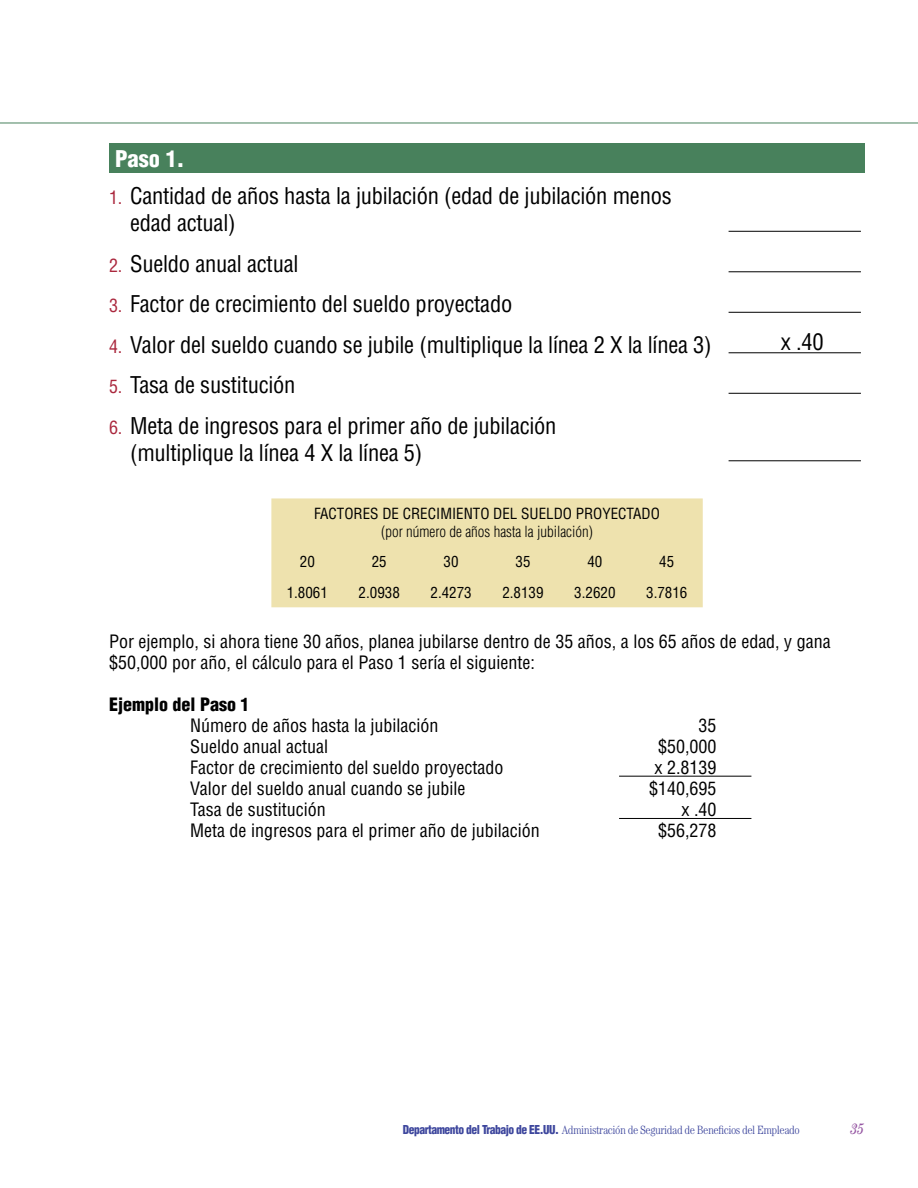
<style>
.page{position:relative;width:918px;height:1188px;background:#fff}
.page>*{position:absolute;margin:0;border:0;box-sizing:border-box;transform-origin:0 0}
.t1{font:condensed 22.5px/27px "Helvetica";letter-spacing:-.01em;color:#000}
.t2{font:900 condensed 22.5px "Helvetica";color:#fff}
.t3{font:condensed 18px/21px "Helvetica";color:#000}
.t4{font:900 condensed 18px "Helvetica";color:#000}
.t5{font:condensed 15px "Helvetica";color:#000}
.t6{font:300 condensed 15px "Helvetica";color:#000}
.t7{font:italic condensed 15px "Century";color:#9657a3}
.t8{font:300 condensed 12px "Century";letter-spacing:-.04em;color:#3d469d}
.s1{font-size:18px;color:#aa273d}
.s2{font-family:"Helvetica";font-weight:900}
</style>
<div class="page">
<hr style="left:0;top:123px;width:918px;height:1px;background:#48815c">
<div style="left:109px;top:143px;width:756px;height:30px;background:#48815c"></div>
<hr style="left:729px;top:231px;width:132px;height:1px;background:#000">
<hr style="left:729px;top:272px;width:132px;height:1px;background:#000">
<hr style="left:729px;top:312px;width:132px;height:1px;background:#000">
<hr style="left:729px;top:353px;width:132px;height:1px;background:#000">
<hr style="left:729px;top:393px;width:132px;height:1px;background:#000">
<hr style="left:729px;top:461px;width:132px;height:1px;background:#000">
<div style="left:271px;top:498px;width:432px;height:109px;background:#eee2ae"></div>
<hr style="left:619px;top:818px;width:132px;height:1px;background:#000">
<hr style="left:619px;top:776px;width:132px;height:1px;background:#000">
<p class="t2" style="left:115px;top:144px;width:71px">Paso 1.</p>
<p class="t1" style="left:130px;top:183px;width:543px;text-indent:-21px"><span class="s1">1.</span> Cantidad de años hasta la jubilación (edad de jubilación menos edad actual)</p>
<p class="t1" style="left:109px;top:250px;width:191px"><span class="s1">2.</span> Sueldo anual actual</p>
<p class="t1" style="left:109px;top:291px;width:405px"><span class="s1">3.</span> Factor de crecimiento del sueldo proyectado</p>
<p class="t1" style="left:109px;top:331px;width:604px"><span class="s1">4.</span> Valor del sueldo cuando se jubile (multiplique la línea 2 X la línea 3)</p>
<p class="t1" style="left:109px;top:372px;width:188px"><span class="s1">5.</span> Tasa de sustitución</p>
<p class="t1" style="left:130px;top:412px;width:428px;text-indent:-21px"><span class="s1">6.</span> Meta de ingresos para el primer año de jubilación (multiplique la línea 4 X la línea 5)</p>
<p class="t5" style="left:314px;top:504px;width:347px">FACTORES DE CRECIMIENTO DEL SUELDO PROYECTADO</p>
<p class="t6" style="left:381px;top:522px;width:213px">(por número de años hasta la jubilación)</p>
<p class="t1" style="left:781px;top:328px;width:44px">x .40</p>
<p class="t5" style="left:300px;top:552px;width:16px">20</p>
<p class="t5" style="left:372px;top:552px;width:16px">25</p>
<p class="t5" style="left:444px;top:552px;width:16px">30</p>
<p class="t5" style="left:516px;top:552px;width:16px">35</p>
<p class="t5" style="left:587px;top:552px;width:16px">40</p>
<p class="t5" style="left:659px;top:552px;width:16px">45</p>
<p class="t5" style="left:287px;top:583px;width:43px">1.8061</p>
<p class="t5" style="left:359px;top:583px;width:43px">2.0938</p>
<p class="t5" style="left:431px;top:583px;width:43px">2.4273</p>
<p class="t5" style="left:502px;top:583px;width:43px">2.8139</p>
<p class="t5" style="left:574px;top:583px;width:43px">3.2620</p>
<p class="t5" style="left:646px;top:583px;width:43px">3.7816</p>
<p class="t3" style="left:109px;top:631px;width:723px">Por ejemplo, si ahora tiene 30 años, planea jubilarse dentro de 35 años, a los 65 años de edad, y gana $50,000 por año, el cálculo para el Paso 1 sería el siguiente:</p>
<p class="t4" style="left:109px;top:693px;width:142px">Ejemplo del Paso 1</p>
<p class="t3" style="left:190px;top:715px;width:250px">Número de años hasta la jubilación</p>
<p class="t3" style="left:699px;top:715px;width:19px">35</p>
<p class="t3" style="left:190px;top:736px;width:139px">Sueldo anual actual</p>
<p class="t3" style="left:658px;top:736px;width:60px">$50,000</p>
<p class="t3" style="left:190px;top:757px;width:315px">Factor de crecimiento del sueldo proyectado</p>
<p class="t3" style="left:655px;top:757px;width:63px">x 2.8139</p>
<p class="t3" style="left:190px;top:778px;width:277px">Valor del sueldo anual cuando se jubile</p>
<p class="t3" style="left:649px;top:778px;width:69px">$140,695</p>
<p class="t3" style="left:190px;top:799px;width:137px">Tasa de sustitución</p>
<p class="t3" style="left:682px;top:799px;width:36px">x .40</p>
<p class="t3" style="left:190px;top:820px;width:351px">Meta de ingresos para el primer año de jubilación</p>
<p class="t3" style="left:658px;top:820px;width:60px">$56,278</p>
<p class="t8" style="left:403px;top:1123px;width:398px"><span class="s2">Departamento del Trabajo de EE.UU.</span> Administración de Seguridad de Beneficios del Empleado</p>
<p class="t7" style="left:851px;top:1120px;width:15px">35</p>
</div>
